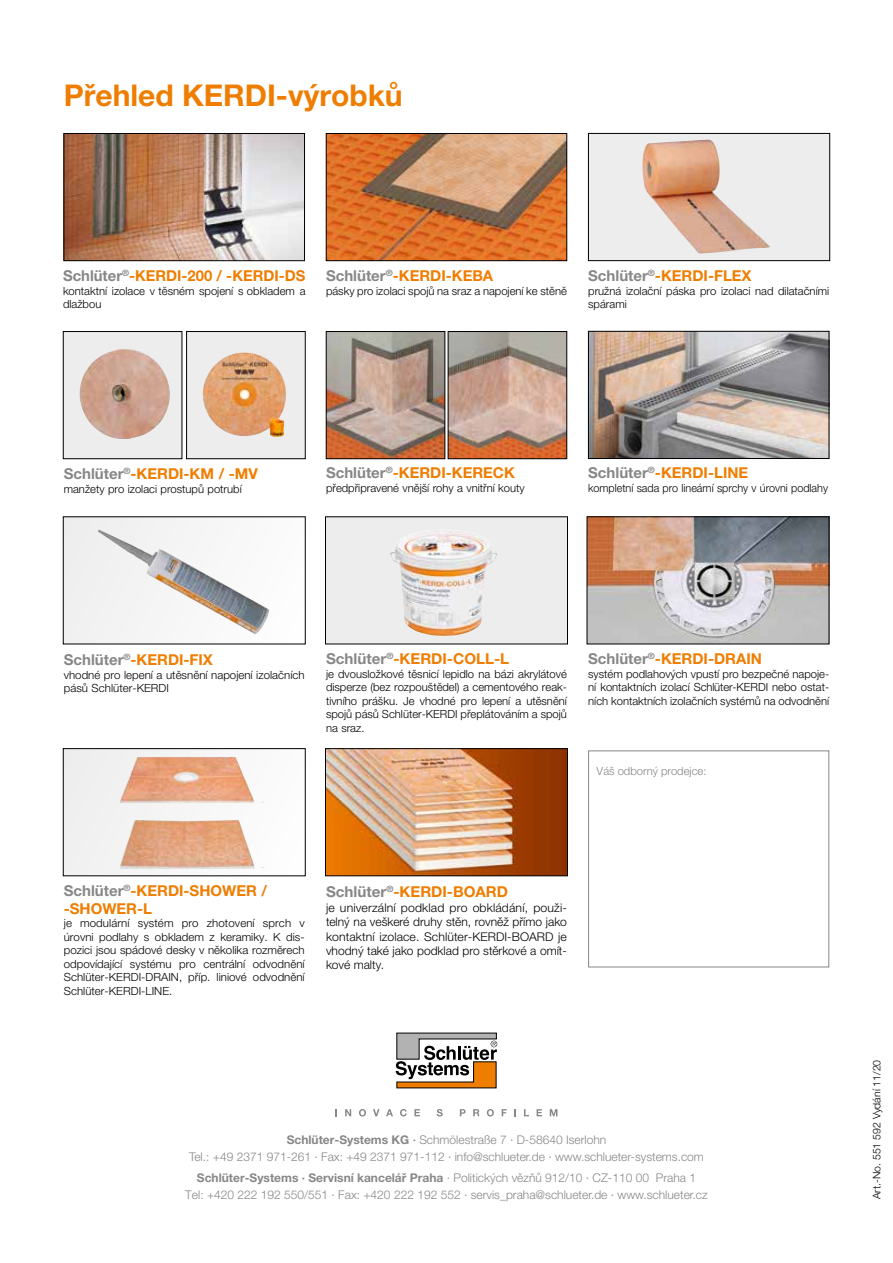
<style>
.page{position:relative;width:893px;height:1263px;background:#fff}
.page>*{position:absolute;margin:0;border:0;box-sizing:border-box;transform-origin:0 0}
.headline_20pt_orange{font:700 30px "Helvetica Neue LT Pro";color:#ef7d00}
.t1{font:700 15px/18px "Helvetica Neue LT Pro";color:#ef7d00}
.t2{font:300 12px/17px "Helvetica Neue LT Pro";color:#878787;text-align:center}
.Produktbeschreibung{font:300 12px/14.4px "Helvetica Neue LTW1 G";color:#000;text-align:justify}
.t3{font:300 11.25px/13.5px "Helvetica Neue LT Pro";color:#000}
.t4{font:300 11.25px "Helvetica Neue LT Pro";color:#000;scale:.96 1}
.t5{font:300 11.25px "Helvetica Neue LT Pro";color:#878787}
.edition_backside{font:300 10.5px "Helvetica Neue LT Pro";color:#000}
.s1{color:#878787}
.s2{font-weight:700}
.s3{font-weight:500}
</style>
<div class="page">
<svg style="left:396px;top:1032px;width:101px;height:56px"></svg>
<svg style="left:335px;top:1109px;width:2px;height:7px"></svg>
<svg style="left:345px;top:1109px;width:6px;height:7px"></svg>
<svg style="left:359px;top:1109px;width:7px;height:7px"></svg>
<svg style="left:373px;top:1109px;width:6px;height:7px"></svg>
<svg style="left:386px;top:1109px;width:7px;height:7px"></svg>
<svg style="left:400px;top:1109px;width:7px;height:7px"></svg>
<svg style="left:414px;top:1109px;width:6px;height:7px"></svg>
<svg style="left:437px;top:1109px;width:6px;height:7px"></svg>
<svg style="left:460px;top:1109px;width:6px;height:7px"></svg>
<svg style="left:473px;top:1109px;width:6px;height:7px"></svg>
<svg style="left:487px;top:1109px;width:7px;height:7px"></svg>
<svg style="left:502px;top:1109px;width:5px;height:7px"></svg>
<svg style="left:514px;top:1109px;width:2px;height:7px"></svg>
<svg style="left:524px;top:1109px;width:5px;height:7px"></svg>
<svg style="left:537px;top:1109px;width:5px;height:7px"></svg>
<svg style="left:550px;top:1109px;width:7px;height:7px"></svg>
<img style="left:66px;top:135px;width:237px;height:124px">
<div style="left:64px;top:133px;width:241px;height:128px;border:1px solid #000"></div>
<img style="left:328px;top:135px;width:237px;height:124px">
<div style="left:326px;top:133px;width:241px;height:128px;border:1px solid #000"></div>
<div style="left:325px;top:517px;width:242px;height:127px;background:#ededed"></div>
<img style="left:390px;top:530px;width:107px;height:106px">
<div style="left:325px;top:517px;width:243px;height:127px;border:1px solid #000"></div>
<svg style="left:590px;top:135px;width:238px;height:124px;background:#e6dbd4"></svg>
<img style="left:642px;top:140px;width:65px;height:37px">
<div style="left:588px;top:133px;width:242px;height:128px;border:1px solid #000"></div>
<img style="left:328px;top:333px;width:115px;height:124px">
<div style="left:326px;top:331px;width:119px;height:128px;border:1px solid #000"></div>
<img style="left:450px;top:333px;width:115px;height:124px">
<div style="left:448px;top:331px;width:119px;height:128px;border:1px solid #000"></div>
<div style="left:187px;top:331px;width:118px;height:128px;background:#ededed"></div>
<img style="left:202px;top:352px;width:84px;height:85px">
<div style="left:186px;top:331px;width:119px;height:128px;border:1px solid #000"></div>
<div style="left:63px;top:331px;width:119px;height:128px;background:#ededed"></div>
<img style="left:79px;top:349px;width:91px;height:90px">
<div style="left:63px;top:331px;width:119px;height:128px;border:1px solid #000"></div>
<img style="left:589px;top:519px;width:238px;height:123px">
<img style="left:590px;top:333px;width:237px;height:124px">
<div style="left:588px;top:331px;width:241px;height:128px;border:1px solid #000"></div>
<div style="left:63px;top:749px;width:242px;height:127px;background:#f4f4f4"></div>
<div style="left:63px;top:748px;width:242px;height:128px;border:1px solid #000"></div>
<img style="left:327px;top:750px;width:239px;height:124px">
<div style="left:325px;top:748px;width:243px;height:128px;border:1px solid #000"></div>
<img style="left:120px;top:757px;width:144px;height:46px">
<img style="left:120px;top:820px;width:134px;height:49px">
<div style="left:63px;top:517px;width:242px;height:127px;background:#f5f5f5"></div>
<img style="left:98px;top:529px;width:171px;height:105px">
<div style="left:588px;top:750px;width:241px;height:217px;border:1px solid #878787"></div>
<p class="headline_20pt_orange" style="left:64px;top:77px;width:340px">Přehled KERDI-výrobků</p>
<p class="t1" style="left:63px;top:266px;width:244px"><span class="s1">Schlüter</span><sup>®</sup>-KERDI-200 / -KERDI-DS</p>
<p class="t3" style="left:63px;top:284px;width:244px">kontaktní izolace v těsném spojení s obkladem a dlažbou</p>
<p class="t1" style="left:326px;top:266px;width:169px"><span class="s1">Schlüter</span><sup>®</sup>-KERDI-KEBA</p>
<p class="t3" style="left:326px;top:284px;width:242px">pásky pro izolaci spojů na sraz a napojení ke stěně</p>
<p class="t1" style="left:588px;top:266px;width:165px"><span class="s1">Schlüter</span><sup>®</sup>-KERDI-FLEX</p>
<p class="t3" style="left:588px;top:284px;width:242px">pružná izolační páska pro izolaci nad dilatačními spárami</p>
<p class="t1" style="left:64px;top:464px;width:196px"><span class="s1">Schlüter</span><sup>®</sup>-KERDI-KM / -MV</p>
<p class="t3" style="left:64px;top:482px;width:179px">manžety pro izolaci prostupů potrubí</p>
<p class="t1" style="left:326px;top:463px;width:190px"><span class="s1">Schlüter</span><sup>®</sup>-KERDI-KERECK</p>
<p class="t3" style="left:326px;top:481px;width:200px">předpřipravené vnější rohy a vnitřní kouty</p>
<p class="t1" style="left:588px;top:463px;width:162px"><span class="s1">Schlüter</span><sup>®</sup>-KERDI-LINE</p>
<p class="t4" style="left:588px;top:481px;width:251px">kompletní sada pro lineární sprchy v úrovni podlahy</p>
<p class="t1" style="left:64px;top:650px;width:151px"><span class="s1">Schlüter</span><sup>®</sup>-KERDI-FIX</p>
<p class="t3" style="left:64px;top:668px;width:242px">vhodné pro lepení a utěsnění napojení izolačních pásů Schlüter-KERDI</p>
<p class="t1" style="left:326px;top:650px;width:185px"><span class="s1">Schlüter</span><sup>®</sup>-KERDI-COLL-L</p>
<p class="t3" style="left:326px;top:667px;width:242px;text-align:justify">je dvousložkové těsnicí lepidlo na bázi akrylátové disperze (bez rozpouštědel) a cementového reak&shy;tivního prášku. Je vhodné pro lepení a utěsnění spojů pásů Schlüter-KERDI přeplátováním a spojů na sraz.</p>
<p class="t1" style="left:588px;top:650px;width:175px"><span class="s1">Schlüter</span><sup>®</sup>-KERDI-DRAIN</p>
<p class="t3" style="left:588px;top:667px;width:242px;text-align:justify">systém podlahových vpustí pro bezpečné napoje&shy;ní kontaktních izolací Schlüter-KERDI nebo ostat&shy;ních kontaktních izolačních systémů na odvodnění</p>
<p class="t5" style="left:597px;top:764px;width:111px">Váš odborný prodejce:</p>
<p class="t1" style="left:64px;top:881px;width:205px"><span class="s1">Schlüter</span><sup>®</sup>-KERDI-SHOWER / -SHOWER-L</p>
<p class="t3" style="left:64px;top:916px;width:242px;text-align:justify">je modulární systém pro zhotovení sprch v úrovni podlahy s obkladem z keramiky. K dis&shy;pozici jsou spádové desky v několika rozměrech odpovídající systému pro centrální odvodnění Schlüter-KERDI-DRAIN, příp. liniové odvodnění Schlüter-KERDI-LINE.</p>
<p class="t1" style="left:326px;top:883px;width:184px"><span class="s1">Schlüter</span><sup>®</sup>-KERDI-BOARD</p>
<p class="Produktbeschreibung" style="left:326px;top:900px;width:242px">je univerzální podklad pro obkládání, použi&shy;telný na veškeré druhy stěn, rovněž přímo jako kontaktní izolace. Schlüter-KERDI-BOARD je vhodný také jako podklad pro stěrkové a omít&shy;kové malty.</p>
<p class="t2" style="left:189px;top:1131px;width:516px"><span class="s2">Schlüter-Systems KG</span> <span class="s3">·</span> Schmölestraße 7 · D-58640 Iserlohn<br>Tel.: +49 2371 971-261 · Fax: +49 2371 971-112 · info@schlueter.de · www.schlueter-systems.com</p>
<p class="t2" style="left:185px;top:1169px;width:524px"><span class="s2">Schlüter-Systems · Servisní kancelář Praha</span> · Politických vězňů 912/10 · CZ-110 00 Praha 1<br>Tel: +420 222 192 550/551 · Fax: +420 222 192 552 · servis_praha@schlueter.de · www.schlueter.cz</p>
<p class="edition_backside" style="left:870px;top:1199px;width:141px;rotate:-90deg">Art.-No. 551 592 Vydání 11/20</p>
</div>
